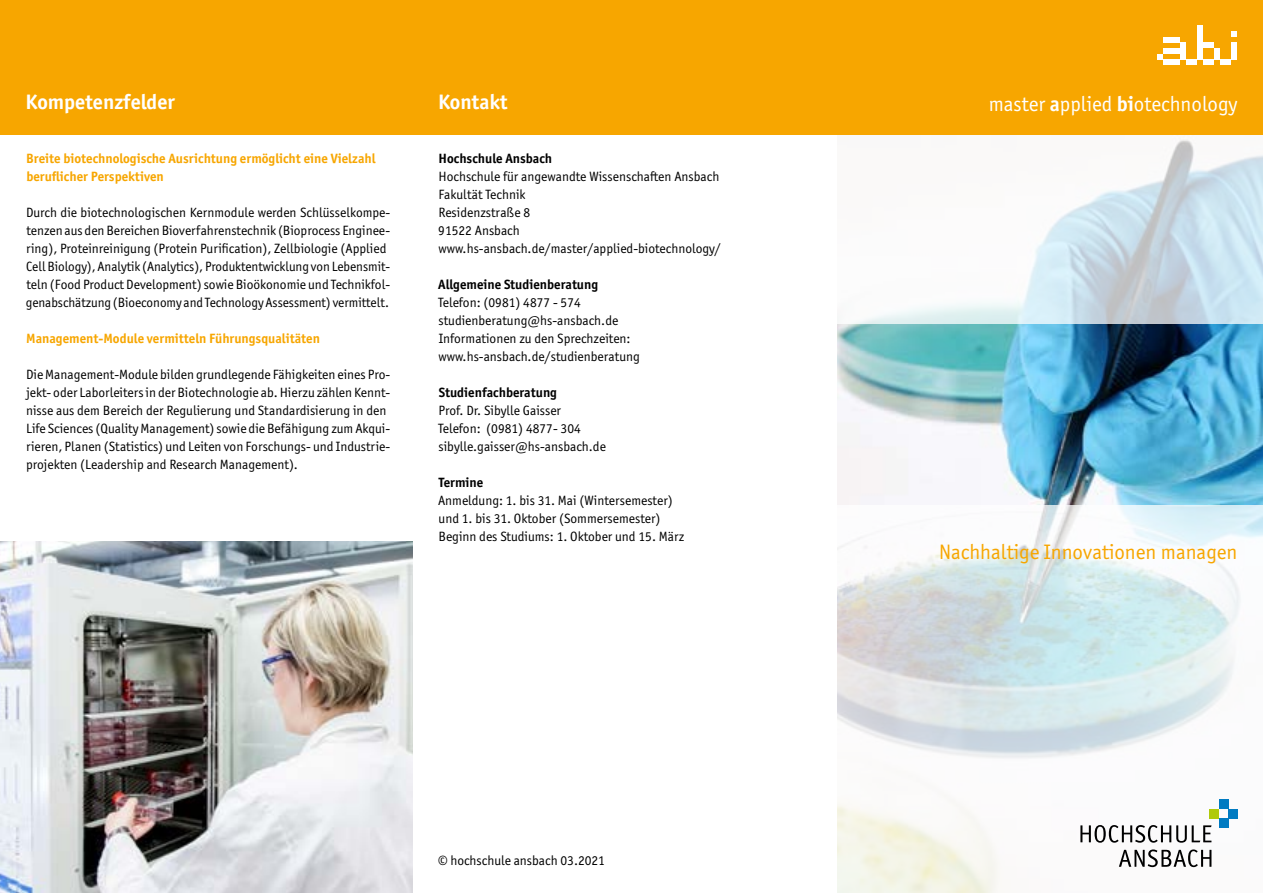
<style>
.page{position:relative;width:1263px;height:893px;background:#fff}
.page>*{position:absolute;margin:0;border:0;box-sizing:border-box;transform-origin:0 0}
.t1{font:21px "Officina Sans ITC Pro";color:#f7a600}
.t2{font:21px "Officina Sans ITC Pro";color:#fff}
.t3{font:700 21px "Officina Sans ITC Pro";color:#fff}
.t4{font:16.05px "Officina Sans ITC Pro";color:#fff}
.t5{font:13.5px/18px "Officina Sans ITC Pro";color:#000}
.t6{font:700 13.5px/18px "Officina Sans ITC Pro";color:#f7a600}
.t7{font:700 13.5px "Officina Sans ITC Pro";color:#000}
.s1{font-weight:700}
</style>
<div class="page">
<img style="left:838px;top:324px;width:425px;height:181px">
<svg style="left:838px;top:134px;width:425px;height:190px"></svg>
<svg style="left:838px;top:505px;width:425px;height:388px;fill:#f4f5f5"></svg>
<div style="left:0;top:0;width:1263px;height:134px;background:#f7a600"></div>
<svg style="left:1080px;top:825px;width:131px;height:18px"></svg>
<svg style="left:1119px;top:849px;width:92px;height:18px"></svg>
<div style="left:1219px;top:799px;width:9px;height:10px;background:#007bc2"></div>
<div style="left:1228px;top:809px;width:10px;height:9px;background:#007bc2"></div>
<div style="left:1219px;top:818px;width:9px;height:10px;background:#007bc2"></div>
<div style="left:1209px;top:809px;width:10px;height:9px;background:#afca0b"></div>
<svg style="left:1157px;top:26px;width:80px;height:39px"></svg>
<img style="left:0;top:541px;width:412px;height:352px">
<h1 class="t3" style="left:26px;top:89px;width:151px">Kompetenzfelder</h1>
<h1 class="t3" style="left:438px;top:89px;width:71px">Kontakt</h1>
<p class="t4" style="left:1095px;top:85px;width:144px"><span class="s1">a</span>pplied <span class="s1">b</span>iotechnology</p>
<h1 class="t2" style="left:989px;top:91px;width:250px">master <span class="s1">a</span>pplied <span class="s1">bi</span>otechnology</h1>
<p class="t6" style="left:26px;top:150px;width:351px">Breite biotechnologische Ausrichtung ermöglicht eine Vielzahl beruflicher Perspektiven</p>
<p class="t5" style="left:26px;top:204px;width:366px">Durch die biotechnologischen Kernmodule werden Schlüsselkompe&shy;tenzen aus den Bereichen Bioverfahrenstechnik (Bioprocess Enginee&shy;ring), Proteinreinigung (Protein Purification), Zellbiologie (Applied Cell Biology), Analytik (Analytics), Produktentwicklung von Lebensmit&shy;teln (Food Product Development) sowie Bioökonomie und Technikfol&shy;genabschätzung (Bioeconomy and Technology Assessment) vermittelt.</p>
<p class="t6" style="left:26px;top:330px;width:295px">Management-Module vermitteln Führungsqualitäten</p>
<p class="t5" style="left:26px;top:366px;width:366px">Die Management-Module bilden grundlegende Fähigkeiten eines Pro&shy;jekt- oder Laborleiters in der Biotechnologie ab. Hierzu zählen Kennt&shy;nisse aus dem Bereich der Regulierung und Standardisierung in den Life Sciences (Quality Management) sowie die Befähigung zum Akqui&shy;rieren, Planen (Statistics) und Leiten von Forschungs- und Industrie&shy;projekten (Leadership and Research Management).</p>
<p class="t7" style="left:439px;top:150px;width:115px">Hochschule Ansbach</p>
<p class="t5" style="left:438px;top:168px;width:284px">Hochschule für angewandte Wissenschaften Ansbach<br>Fakultät Technik<br>Residenzstraße 8<br>91522 Ansbach www.hs-ansbach.de/master/applied-biotechnology/</p>
<p class="t7" style="left:438px;top:276px;width:161px">Allgemeine Studienberatung</p>
<p class="t5" style="left:438px;top:294px;width:203px">Telefon: (0981) 4877 - 574 studienberatung@hs-ansbach.de Informationen zu den Sprechzeiten: www.hs-ansbach.de/studienberatung</p>
<p class="t7" style="left:439px;top:384px;width:120px">Studienfachberatung</p>
<p class="t5" style="left:438px;top:402px;width:169px">Prof. Dr. Sibylle Gaisser<br>Telefon: (0981) 4877- 304 sibylle.gaisser@hs-ansbach.de</p>
<p class="t7" style="left:439px;top:474px;width:46px">Termine</p>
<p class="t5" style="left:438px;top:492px;width:248px">Anmeldung: 1. bis 31. Mai (Wintersemester) und 1. bis 31. Oktober (Sommersemester)<br>Beginn des Studiums: 1. Oktober und 15. März</p>
<p class="t5" style="left:438px;top:852px;width:168px">© hochschule ansbach 03.2021</p>
<h1 class="t1" style="left:939px;top:540px;width:300px">Nachhaltige Innovationen managen</h1>
</div>
